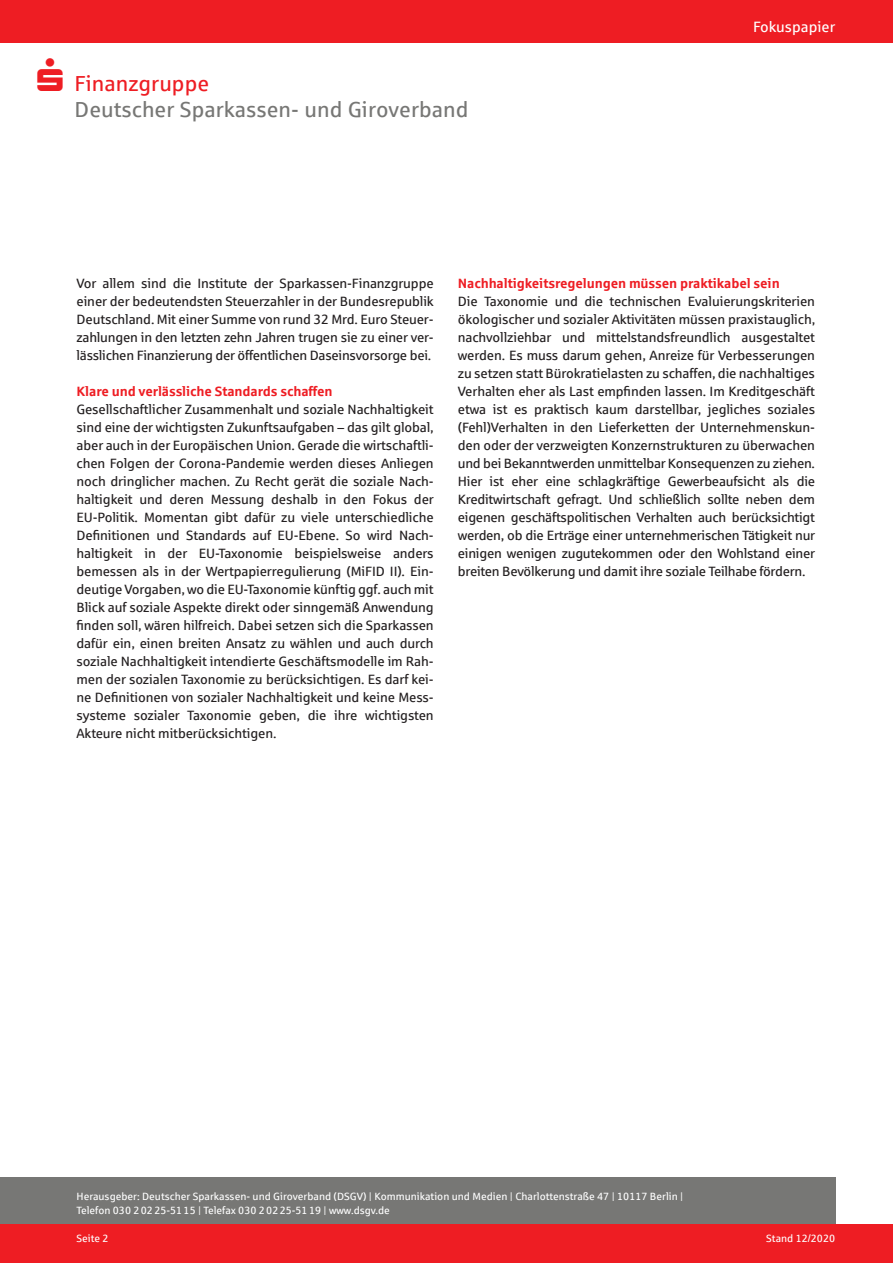
<style>
.page{position:relative;width:893px;height:1263px;background:#fff}
.page>*{position:absolute;margin:0;border:0;box-sizing:border-box;transform-origin:0 0}
.t1{font:21.75px "Sparkasse Rg";color:#777775}
.t2{font:21.75px "Sparkasse Rg";color:#ee1d23}
.t3{font:15px "Sparkasse Rg";color:#fff}
.t4{font:13.5px/18px "Sparkasse Rg";letter-spacing:-.02em;color:#231f20;text-align:justify}
.t5{font:700 13.5px "Sparkasse Rg";letter-spacing:-.01em;color:#ee1d23}
.t6{font:10.5px/14.9px "Sparkasse Rg";color:#fff}
</style>
<div class="page">
<div style="left:0;top:1177px;width:835px;height:67px;background:#777775"></div>
<div style="left:0;top:0;width:893px;height:43px;background:#ee1d23"></div>
<div style="left:0;top:1224px;width:893px;height:39px;background:#ee1d23"></div>
<h1 class="t2" style="left:75px;top:70px;width:136px">Finanzgruppe</h1>
<h1 class="t1" style="left:75px;top:96px;width:395px">Deutscher Sparkassen- und Giroverband</h1>
<p class="t3" style="left:753px;top:18px;width:84px">Fokuspapier</p>
<p class="t4" style="left:77px;top:274px;width:359px">Vor allem sind die Institute der Sparkassen-Finanzgruppe einer der bedeutendsten Steuerzahler in der Bundesrepublik Deutschland. Mit einer Summe von rund 32 Mrd. Euro Steuer&shy;zahlungen in den letzten zehn Jahren trugen sie zu einer ver&shy;lässlichen Finanzierung der öffentlichen Daseinsvorsorge bei.</p>
<p class="t5" style="left:77px;top:383px;width:257px">Klare und verlässliche Standards schaffen</p>
<p class="t4" style="left:77px;top:400px;width:359px">Gesellschaftlicher Zusammenhalt und soziale Nachhaltigkeit sind eine der wichtigsten Zukunftsaufgaben – das gilt global, aber auch in der Europäischen Union. Gerade die wirtschaftli&shy;chen Folgen der Corona-Pandemie werden dieses Anliegen noch dringlicher machen. Zu Recht gerät die soziale Nach&shy;haltigkeit und deren Messung deshalb in den Fokus der EU-Politik. Momentan gibt dafür zu viele unterschiedliche Definitionen und Standards auf EU-Ebene. So wird Nach&shy;haltigkeit in der EU-Taxonomie beispielsweise anders bemessen als in der Wertpapierregulierung (MiFID II). Ein&shy;deutige Vorgaben, wo die EU-Taxonomie künftig ggf. auch mit Blick auf soziale Aspekte direkt oder sinngemäß Anwendung finden soll, wären hilfreich. Dabei setzen sich die Sparkassen dafür ein, einen breiten Ansatz zu wählen und auch durch soziale Nachhaltigkeit intendierte Geschäftsmodelle im Rah&shy;men der sozialen Taxonomie zu berücksichtigen. Es darf kei&shy;ne Definitionen von sozialer Nachhaltigkeit und keine Mess&shy;systeme sozialer Taxonomie geben, die ihre wichtigsten Akteure nicht mitberücksichtigen.</p>
<p class="t5" style="left:458px;top:275px;width:323px">Nachhaltigkeitsregelungen müssen praktikabel sein</p>
<p class="t4" style="left:458px;top:292px;width:359px">Die Taxonomie und die technischen Evaluierungskriterien ökologischer und sozialer Aktivitäten müssen praxistauglich, nachvollziehbar und mittelstandsfreundlich ausgestaltet werden. Es muss darum gehen, Anreize für Verbesserungen zu setzen statt Bürokratielasten zu schaffen, die nachhaltiges Verhalten eher als Last empfinden lassen. Im Kreditgeschäft etwa ist es praktisch kaum darstellbar, jegliches soziales (Fehl)Verhalten in den Lieferketten der Unternehmenskun&shy;den oder der verzweigten Konzernstrukturen zu überwachen und bei Bekanntwerden unmittelbar Konsequenzen zu ziehen.<br>Hier ist eher eine schlagkräftige Gewerbeaufsicht als die Kreditwirtschaft gefragt. Und schließlich sollte neben dem eigenen geschäftspolitischen Verhalten auch berücksichtigt werden, ob die Erträge einer unternehmerischen Tätigkeit nur einigen wenigen zugutekommen oder den Wohlstand einer breiten Bevölkerung und damit ihre soziale Teilhabe fördern.</p>
<p class="t6" style="left:77px;top:1188px;width:608px">Herausgeber: Deutscher Sparkassen- und Giroverband (DSGV) | Kommunikation und Medien | Charlottenstraße 47 | 10117 Berlin |<br>Telefon 030 20225-5115 | Telefax 030 20225-5119 | www.dsgv.de</p>
<p class="t6" style="left:77px;top:1230px;width:34px">Seite 2</p>
<p class="t6" style="left:766px;top:1230px;width:70px">Stand 12/2020</p>
</div>
